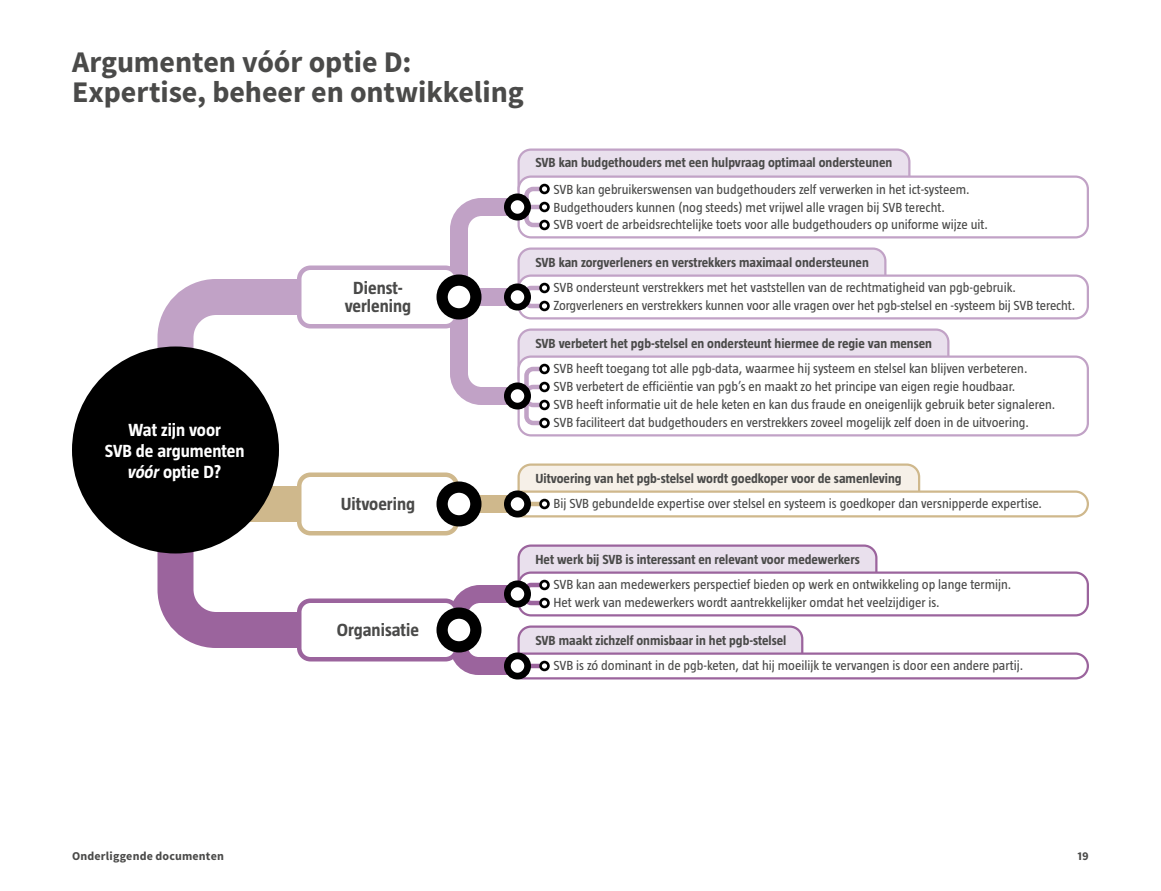
<style>
.page{position:relative;width:1161px;height:891px;background:#fff}
.page>*{position:absolute;margin:0;border:0;box-sizing:border-box;transform-origin:0 0}
.KopH1_20_20{font:700 30px/30px "Source Sans Pro";color:#4a4a49}
.t1{font:700 18px/18px "Taz";color:#4a4a49;text-align:center}
.t2{font:700 18px/21px "Taz";color:#fff;text-align:center}
.t3{font:13.5px/26px "Taz";color:#4a4a49}
.t4{font:700 12px "Source Sans Pro";letter-spacing:.015em;color:#4a4a49}
.s1{font-style:italic}
.s2{font-weight:700}
</style>
<div class="page">
<svg style="left:157px;top:265px;width:284px;height:102px"></svg>
<svg style="left:157px;top:540px;width:284px;height:117px"></svg>
<div style="left:458px;top:495px;width:60px;height:18px;background:#cfb88c"></div>
<svg style="left:231px;top:371px;width:247px;height:167px"></svg>
<div style="left:299px;top:268px;width:158px;height:58px;background:#fff;border-radius:11px"></div>
<div style="left:297px;top:266px;width:162px;height:63px;border:4px solid #c1a2c6;border-radius:11px"></div>
<div style="left:299px;top:475px;width:158px;height:58px;background:#fff;border-radius:11px"></div>
<div style="left:297px;top:473px;width:162px;height:63px;border:4px solid #cfb88c;border-radius:11px"></div>
<div style="left:299px;top:601px;width:158px;height:58px;background:#fff;border-radius:11px"></div>
<div style="left:297px;top:599px;width:162px;height:63px;border:4px solid #9b649d;border-radius:11px"></div>
<div style="left:519px;top:150px;width:390px;height:51px;background:#e9e0ed;border-radius:12px"></div>
<div style="left:518px;top:148px;width:392px;height:54px;border:2px solid #c1a2c6;border-radius:12px"></div>
<div style="left:519px;top:177px;width:569px;height:60px;background:#fff;border-radius:12px"></div>
<div style="left:518px;top:176px;width:571px;height:62px;border:2px solid #c1a2c6;border-radius:12px"></div>
<div style="left:519px;top:249px;width:366px;height:47px;background:#e9e0ed;border-radius:12px"></div>
<div style="left:518px;top:247px;width:368px;height:50px;border:2px solid #c1a2c6;border-radius:12px"></div>
<div style="left:519px;top:276px;width:569px;height:42px;background:#fff;border-radius:12px"></div>
<div style="left:518px;top:274px;width:571px;height:46px;border:2px solid #c1a2c6;border-radius:12px"></div>
<div style="left:519px;top:546px;width:357px;height:47px;background:#e9e0ed;border-radius:12px"></div>
<div style="left:518px;top:544px;width:360px;height:50px;border:2px solid #9b649d;border-radius:12px"></div>
<div style="left:519px;top:573px;width:569px;height:42px;background:#fff;border-radius:12px"></div>
<div style="left:518px;top:572px;width:571px;height:44px;border:2px solid #9b649d;border-radius:12px"></div>
<div style="left:519px;top:627px;width:283px;height:47px;background:#e9e0ed;border-radius:12px"></div>
<div style="left:518px;top:625px;width:285px;height:50px;border:2px solid #9b649d;border-radius:12px"></div>
<div style="left:510px;top:654px;width:578px;height:24px;background:#fff;border-radius:12px"></div>
<div style="left:508px;top:652px;width:581px;height:27px;border:2px solid #9b649d;border-radius:12px"></div>
<div style="left:519px;top:465px;width:400px;height:47px;background:#f6f0e8;border-radius:12px"></div>
<div style="left:518px;top:463px;width:402px;height:50px;border:2px solid #cfb88c;border-radius:12px"></div>
<div style="left:510px;top:492px;width:578px;height:24px;background:#fff;border-radius:12px"></div>
<div style="left:508px;top:490px;width:581px;height:27px;border:2px solid #cfb88c;border-radius:12px"></div>
<div style="left:519px;top:330px;width:429px;height:60px;background:#e9e0ed;border-radius:12px"></div>
<div style="left:518px;top:328px;width:432px;height:63px;border:2px solid #c1a2c6;border-radius:12px"></div>
<div style="left:519px;top:357px;width:569px;height:78px;background:#fff;border-radius:12px"></div>
<div style="left:518px;top:356px;width:571px;height:80px;border:2px solid #c1a2c6;border-radius:12px"></div>
<svg style="left:441px;top:576px;width:104px;height:104px"></svg>
<hr style="left:526px;top:664px;width:14px;height:4px;background:#9b649d">
<hr style="left:526px;top:502px;width:14px;height:4px;background:#cfb88c">
<svg style="left:441px;top:184px;width:104px;height:243px"></svg>
<svg style="left:442px;top:487px;width:34px;height:34px"></svg>
<div style="left:436px;top:482px;width:46px;height:44px;border:11px solid #000;border-radius:50%"></div>
<svg style="left:442px;top:280px;width:34px;height:34px"></svg>
<div style="left:436px;top:274px;width:46px;height:46px;border:11px solid #000;border-radius:50%"></div>
<svg style="left:442px;top:613px;width:34px;height:34px"></svg>
<div style="left:436px;top:608px;width:46px;height:44px;border:11px solid #000;border-radius:50%"></div>
<div style="left:507px;top:197px;width:21px;height:20px;background:#fff;border-radius:50%"></div>
<div style="left:504px;top:193px;width:27px;height:27px;border:7px solid #000;border-radius:50%"></div>
<div style="left:541px;top:185px;width:7px;height:8px;background:#fff;border-radius:50%"></div>
<div style="left:539px;top:184px;width:11px;height:10px;border:3px solid #000;border-radius:50%"></div>
<div style="left:541px;top:203px;width:7px;height:8px;background:#fff;border-radius:50%"></div>
<div style="left:539px;top:202px;width:11px;height:10px;border:3px solid #000;border-radius:50%"></div>
<div style="left:541px;top:221px;width:7px;height:8px;background:#fff;border-radius:50%"></div>
<div style="left:539px;top:220px;width:11px;height:10px;border:3px solid #000;border-radius:50%"></div>
<div style="left:507px;top:287px;width:21px;height:20px;background:#fff;border-radius:50%"></div>
<div style="left:504px;top:283px;width:27px;height:27px;border:7px solid #000;border-radius:50%"></div>
<div style="left:541px;top:284px;width:7px;height:8px;background:#fff;border-radius:50%"></div>
<div style="left:539px;top:283px;width:11px;height:10px;border:3px solid #000;border-radius:50%"></div>
<div style="left:541px;top:302px;width:7px;height:8px;background:#fff;border-radius:50%"></div>
<div style="left:539px;top:301px;width:11px;height:10px;border:3px solid #000;border-radius:50%"></div>
<div style="left:507px;top:584px;width:21px;height:20px;background:#fff;border-radius:50%"></div>
<div style="left:504px;top:580px;width:27px;height:27px;border:7px solid #000;border-radius:50%"></div>
<div style="left:541px;top:581px;width:7px;height:8px;background:#fff;border-radius:50%"></div>
<div style="left:539px;top:580px;width:11px;height:10px;border:3px solid #000;border-radius:50%"></div>
<div style="left:541px;top:599px;width:7px;height:8px;background:#fff;border-radius:50%"></div>
<div style="left:539px;top:598px;width:11px;height:10px;border:3px solid #000;border-radius:50%"></div>
<div style="left:507px;top:656px;width:21px;height:20px;background:#fff;border-radius:50%"></div>
<div style="left:504px;top:652px;width:27px;height:27px;border:7px solid #000;border-radius:50%"></div>
<div style="left:541px;top:662px;width:7px;height:8px;background:#fff;border-radius:50%"></div>
<div style="left:539px;top:661px;width:11px;height:10px;border:3px solid #000;border-radius:50%"></div>
<div style="left:504px;top:490px;width:27px;height:27px;border:7px solid #000;border-radius:50%"></div>
<div style="left:539px;top:499px;width:11px;height:10px;border:3px solid #000;border-radius:50%"></div>
<div style="left:541px;top:365px;width:7px;height:8px;background:#fff;border-radius:50%"></div>
<div style="left:539px;top:364px;width:11px;height:10px;border:3px solid #000;border-radius:50%"></div>
<div style="left:541px;top:383px;width:7px;height:8px;background:#fff;border-radius:50%"></div>
<div style="left:539px;top:382px;width:11px;height:10px;border:3px solid #000;border-radius:50%"></div>
<div style="left:541px;top:401px;width:7px;height:8px;background:#fff;border-radius:50%"></div>
<div style="left:539px;top:400px;width:11px;height:10px;border:3px solid #000;border-radius:50%"></div>
<div style="left:541px;top:419px;width:7px;height:8px;background:#fff;border-radius:50%"></div>
<div style="left:539px;top:418px;width:11px;height:10px;border:3px solid #000;border-radius:50%"></div>
<div style="left:507px;top:386px;width:21px;height:20px;background:#fff;border-radius:50%"></div>
<div style="left:504px;top:382px;width:27px;height:27px;border:7px solid #000;border-radius:50%"></div>
<div style="left:72px;top:346px;width:207px;height:208px;background:#000;border-radius:50%"></div>
<p class="KopH1_20_20" style="left:72px;top:48px;width:453px">Argumenten vóór optie D:<br>Expertise, beheer en ontwikkeling</p>
<p class="t2" style="left:105px;top:419px;width:141px">Wat zijn voor<br>SVB de argumenten <span class="s1">vóór</span> optie D?</p>
<p class="t1" style="left:345px;top:278px;width:68px">Dienst&shy;verlening</p>
<p class="t1" style="left:341px;top:494px;width:76px">Uitvoering</p>
<p class="t1" style="left:337px;top:620px;width:84px">Organisatie</p>
<p class="t3" style="left:553px;top:149px;width:418px;line-height:26.4px;text-indent:-18px"><span class="s2">SVB kan budgethouders met een hulpvraag optimaal ondersteunen<br></span>SVB kan gebruikerswensen van budgethouders zelf verwerken in het ict-systeem.</p>
<p class="t3" style="left:553px;top:198px;width:436px;line-height:18px">Budgethouders kunnen (nog steeds) met vrijwel alle vragen bij SVB terecht.<br>SVB voert de arbeidsrechtelijke toets voor alle budgethouders op uniforme wijze uit.</p>
<p class="t3" style="left:553px;top:249px;width:464px;text-indent:-18px"><span class="s2">SVB kan zorgverleners en verstrekkers maximaal ondersteunen<br></span>SVB ondersteunt verstrekkers met het vaststellen van de rechtmatigheid van pgb-gebruik.</p>
<p class="t3" style="left:553px;top:293px;width:523px">Zorgverleners en verstrekkers kunnen voor alle vragen over het pgb-stelsel en -systeem bij SVB terecht.</p>
<p class="t3" style="left:553px;top:330px;width:476px;text-indent:-18px"><span class="s2">SVB verbetert het pgb-stelsel en ondersteunt hiermee de regie van mensen<br></span>SVB heeft toegang tot alle pgb-data, waarmee hij systeem en stelsel kan blijven verbeteren.</p>
<p class="t3" style="left:553px;top:378px;width:503px;line-height:18px">SVB verbetert de efficiëntie van pgb’s en maakt zo het principe van eigen regie houdbaar.<br>SVB heeft informatie uit de hele keten en kan dus fraude en oneigenlijk gebruik beter signaleren.<br>SVB faciliteert dat budgethouders en verstrekkers zoveel mogelijk zelf doen in de uitvoering.</p>
<p class="t3" style="left:553px;top:465px;width:490px;text-indent:-18px"><span class="s2">Uitvoering van het pgb-stelsel wordt goedkoper voor de samenleving<br></span>Bij SVB gebundelde expertise over stelsel en systeem is goedkoper dan versnipperde expertise.</p>
<p class="t3" style="left:553px;top:546px;width:459px;text-indent:-18px"><span class="s2">Het werk bij SVB is interessant en relevant voor medewerkers<br></span>SVB kan aan medewerkers perspectief bieden op werk en ontwikkeling op lange termijn.</p>
<p class="t3" style="left:553px;top:590px;width:388px">Het werk van medewerkers wordt aantrekkelijker omdat het veelzijdiger is.</p>
<p class="t3" style="left:553px;top:627px;width:471px;text-indent:-18px"><span class="s2">SVB maakt zichzelf onmisbaar in het pgb-stelsel<br></span>SVB is zó dominant in de pgb-keten, dat hij moeilijk te vervangen is door een andere partij.</p>
<p class="t4" style="left:72px;top:848px;width:153px">Onderliggende documenten</p>
<p class="t4" style="left:1077px;top:848px;width:13px">19</p>
</div>
